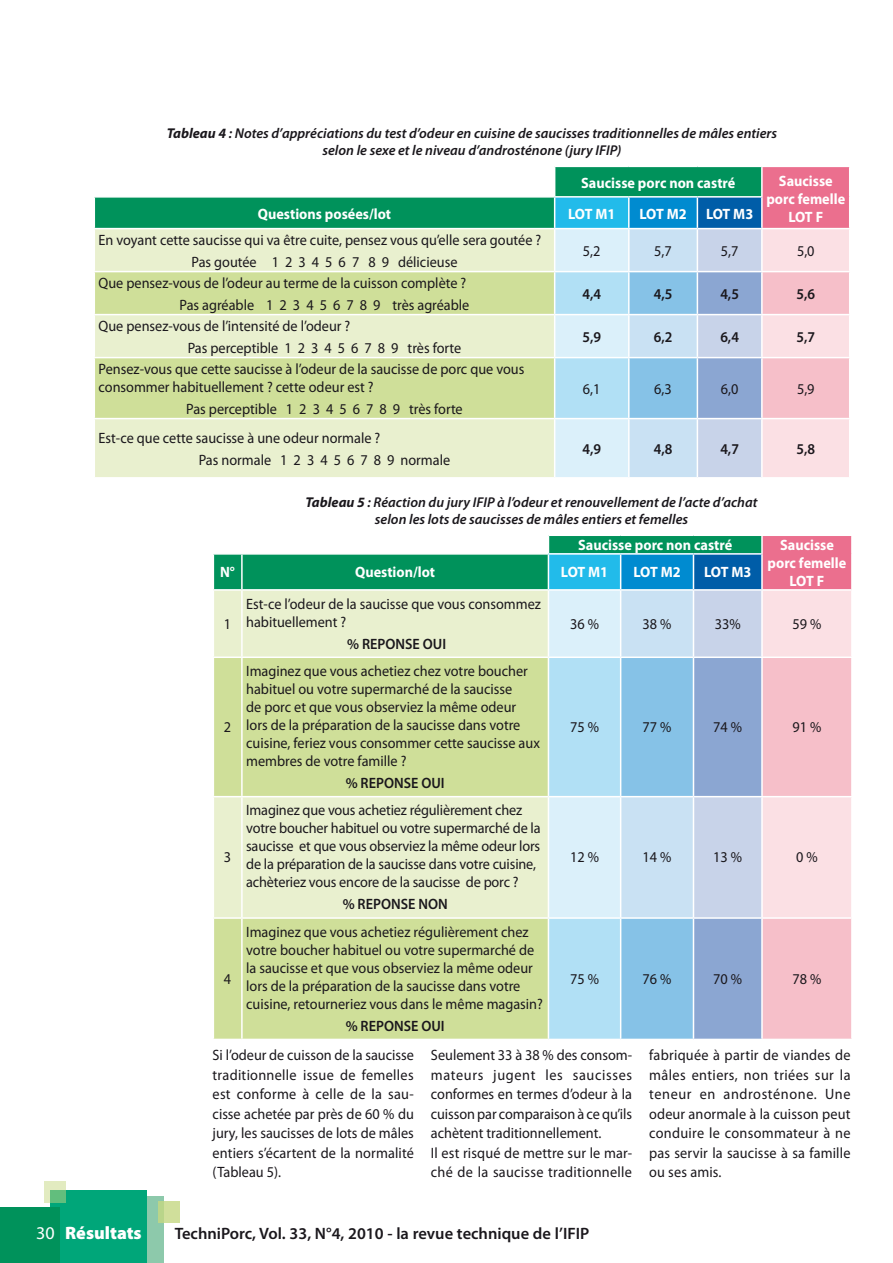
<style>
.page{position:relative;width:893px;height:1263px;background:#fff}
.page>*{position:absolute;margin:0;border:0;box-sizing:border-box;transform-origin:0 0}
.t1{font:900 18px "Myriad Pro";color:#fff}
.t2{font:600 16.5px "Myriad Pro";color:#1a171c}
.t3{font:15px/19.5px "Myriad Pro";color:#1a171c;scale:.95 1}
.t4{font:700 15px/18px "Myriad Pro";color:#fff;text-align:center;scale:.95 1}
.t5{font:600 15px "Myriad Pro";color:#1a171c;scale:.95 1}
.t6{font:italic 600 14.25px/17.1px "Myriad Pro";color:#1a171c;text-align:center}
.s1{font-weight:700}
.s2{font-weight:400}
</style>
<div class="page">
<div style="left:146px;top:1196px;width:18px;height:67px;background:#8dc9ab"></div>
<div style="left:50px;top:1191px;width:97px;height:72px;background:#00a679"></div>
<div style="left:0;top:1208px;width:60px;height:55px;background:#00925b"></div>
<svg style="left:159px;top:1201px;width:21px;height:21px"></svg>
<svg style="left:44px;top:1182px;width:21px;height:21px"></svg>
<svg style="left:94px;top:166px;width:756px;height:312px;background:#c3d8c4"></svg>
<hr style="left:629px;top:166px;width:68px;height:1px;background:#fff">
<hr style="left:697px;top:166px;width:65px;height:1px;background:#fff">
<hr style="left:761px;top:167px;width:2px;height:29px;background:#fff">
<hr style="left:555px;top:196px;width:74px;height:2px;background:#fff">
<hr style="left:629px;top:196px;width:68px;height:2px;background:#fff">
<hr style="left:697px;top:196px;width:66px;height:2px;background:#fff">
<svg style="left:213px;top:535px;width:639px;height:505px;background:#c4d6c5"></svg>
<hr style="left:761px;top:555px;width:2px;height:34px;background:#fff">
<hr style="left:851px;top:554px;width:2px;height:35px;background:#fff">
<hr style="left:762px;top:589px;width:91px;height:2px;background:#fff">
<p class="t6" style="left:167px;top:125px;width:612px"><span class="s1">Tableau 4</span> : Notes d’appréciations du test d’odeur en cuisine de saucisses traditionnelles de mâles entiers selon le sexe et le niveau d’androsténone (jury IFIP)</p>
<p class="t4" style="left:581px;top:173px;width:164px">Saucisse porc non castré</p>
<p class="t4" style="left:766px;top:171px;width:84px">Saucisse porc femelle</p>
<p class="t4" style="left:258px;top:204px;width:142px">Questions posées/lot</p>
<p class="t4" style="left:568px;top:204px;width:51px">LOT M1</p>
<p class="t4" style="left:639px;top:204px;width:51px">LOT M2</p>
<p class="t4" style="left:706px;top:204px;width:51px">LOT M3</p>
<p class="t4" style="left:788px;top:207px;width:38px">LOT F</p>
<p class="t3" style="left:191px;top:229px;width:370px;line-height:22.2px;text-indent:-93px">En voyant cette saucisse qui va être cuite, pensez vous qu’elle sera goutée ?<br>Pas goutée 1 2 3 4 5 6 7 8 9 délicieuse</p>
<p class="t3" style="left:583px;top:241px;width:20px">5,2</p>
<p class="t3" style="left:654px;top:241px;width:20px">5,7</p>
<p class="t3" style="left:721px;top:241px;width:20px">5,7</p>
<p class="t3" style="left:797px;top:241px;width:20px">5,0</p>
<p class="t3" style="left:99px;top:272px;width:392px;line-height:22.2px;text-align:right">Que pensez-vous de l’odeur au terme de la cuisson complète ?<br>Pas agréable 1 2 3 4 5 6 7 8 9 très agréable</p>
<p class="t3" style="left:188px;top:315px;width:289px;line-height:22.2px;text-indent:-89px">Que pensez-vous de l’intensité de l’odeur ?<br>Pas perceptible 1 2 3 4 5 6 7 8 9 très forte</p>
<p class="t3" style="left:99px;top:360px;width:450px;line-height:18px">Pensez-vous que cette saucisse à l’odeur de la saucisse de porc que vous consommer habituellement ? cette odeur est ?</p>
<p class="t3" style="left:186px;top:399px;width:293px">Pas perceptible 1 2 3 4 5 6 7 8 9 très forte</p>
<p class="t3" style="left:199px;top:427px;width:266px;line-height:22.2px;text-indent:-100px">Est-ce que cette saucisse à une odeur normale ?<br>Pas normale 1 2 3 4 5 6 7 8 9 normale</p>
<p class="t5" style="left:582px;top:285px;width:21px">4,4</p>
<p class="t5" style="left:654px;top:285px;width:21px">4,5</p>
<p class="t5" style="left:720px;top:285px;width:21px">4,5</p>
<p class="t5" style="left:796px;top:285px;width:21px">5,6</p>
<p class="t5" style="left:582px;top:328px;width:21px">5,9</p>
<p class="t5" style="left:654px;top:328px;width:21px">6,2</p>
<p class="t5" style="left:720px;top:328px;width:21px">6,4</p>
<p class="t5" style="left:796px;top:328px;width:21px">5,7</p>
<p class="t3" style="left:583px;top:379px;width:20px">6,1</p>
<p class="t3" style="left:654px;top:379px;width:20px">6,3</p>
<p class="t3" style="left:721px;top:379px;width:20px">6,0</p>
<p class="t3" style="left:797px;top:379px;width:20px">5,9</p>
<p class="t5" style="left:582px;top:440px;width:21px">4,9</p>
<p class="t5" style="left:654px;top:440px;width:21px">4,8</p>
<p class="t5" style="left:720px;top:440px;width:21px">4,7</p>
<p class="t5" style="left:796px;top:440px;width:21px">5,8</p>
<p class="t6" style="left:306px;top:493px;width:453px"><span class="s1">Tableau 5</span> : Réaction du jury IFIP à l’odeur et renouvellement de l’acte d’achat selon les lots de saucisses de mâles entiers et femelles</p>
<p class="t4" style="left:578px;top:535px;width:164px">Saucisse porc non castré</p>
<p class="t4" style="left:768px;top:535px;width:84px">Saucisse porc femelle<br>LOT F</p>
<p class="t4" style="left:220px;top:562px;width:17px">N°</p>
<p class="t4" style="left:355px;top:562px;width:86px">Question/lot</p>
<p class="t4" style="left:561px;top:562px;width:51px">LOT M1</p>
<p class="t4" style="left:633px;top:562px;width:51px">LOT M2</p>
<p class="t4" style="left:704px;top:562px;width:51px">LOT M3</p>
<p class="t3" style="left:224px;top:614px;width:9px">1</p>
<p class="t3" style="left:246px;top:594px;width:312px;line-height:18px">Est-ce l’odeur de la saucisse que vous consommez habituellement ?</p>
<p class="t5" style="left:347px;top:634px;width:106px">% REPONSE OUI</p>
<p class="t3" style="left:570px;top:614px;width:32px">36 %</p>
<p class="t3" style="left:643px;top:614px;width:32px">38 %</p>
<p class="t3" style="left:715px;top:614px;width:29px">33%</p>
<p class="t3" style="left:792px;top:614px;width:32px">59 %</p>
<p class="t3" style="left:224px;top:717px;width:9px">2</p>
<p class="t3" style="left:246px;top:662px;width:311px;line-height:18px">Imaginez que vous achetiez chez votre boucher habituel ou votre supermarché de la saucisse<br>de porc et que vous observiez la même odeur lors de la préparation de la saucisse dans votre cuisine, feriez vous consommer cette saucisse aux membres de votre famille ?</p>
<p class="t5" style="left:346px;top:773px;width:106px">% REPONSE OUI</p>
<p class="t3" style="left:570px;top:717px;width:32px">75 %</p>
<p class="t3" style="left:643px;top:717px;width:32px">77 %</p>
<p class="t3" style="left:713px;top:717px;width:32px">74 %</p>
<p class="t3" style="left:792px;top:717px;width:32px">91 %</p>
<p class="t3" style="left:224px;top:847px;width:9px">3</p>
<p class="t3" style="left:246px;top:801px;width:312px;line-height:18px">Imaginez que vous achetiez régulièrement chez votre boucher habituel ou votre supermarché de la saucisse et que vous observiez la même odeur lors de la préparation de la saucisse dans votre cuisine, achèteriez vous encore de la saucisse de porc ?</p>
<p class="t5" style="left:343px;top:895px;width:112px">% REPONSE NON</p>
<p class="t3" style="left:570px;top:847px;width:32px">12 %</p>
<p class="t3" style="left:643px;top:847px;width:32px">14 %</p>
<p class="t3" style="left:713px;top:847px;width:32px">13 %</p>
<p class="t3" style="left:796px;top:847px;width:24px">0 %</p>
<p class="t3" style="left:224px;top:969px;width:9px">4</p>
<p class="t3" style="left:246px;top:922px;width:314px;line-height:18px">Imaginez que vous achetiez régulièrement chez votre boucher habituel ou votre supermarché de la saucisse et que vous observiez la même odeur lors de la préparation de la saucisse dans votre cuisine, retourneriez vous dans le même magasin?</p>
<p class="t5" style="left:346px;top:1016px;width:106px">% REPONSE OUI</p>
<p class="t3" style="left:570px;top:969px;width:32px">75 %</p>
<p class="t3" style="left:643px;top:969px;width:32px">76 %</p>
<p class="t3" style="left:713px;top:969px;width:32px">70 %</p>
<p class="t3" style="left:792px;top:969px;width:32px">78 %</p>
<p class="t3" style="left:213px;top:1045px;width:213px;text-align:justify">Si l’odeur de cuisson de la saucisse traditionnelle issue de femelles est conforme à celle de la sau&shy;cisse achetée par près de 60 % du jury, les saucisses de lots de mâles entiers s’écartent de la normalité (Tableau 5).</p>
<p class="t3" style="left:431px;top:1045px;width:213px">Seulement 33 à 38 % des consom&shy;mateurs jugent les saucisses conformes en termes d’odeur à la cuisson par comparaison à ce qu’ils achètent traditionnellement.<br>Il est risqué de mettre sur le mar&shy;ché de la saucisse traditionnelle</p>
<p class="t3" style="left:649px;top:1045px;width:213px;text-align:justify">fabriquée à partir de viandes de mâles entiers, non triées sur la teneur en androsténone. Une odeur anormale à la cuisson peut conduire le consommateur à ne pas servir la saucisse à sa famille ou ses amis.</p>
<p class="t1" style="left:36px;top:1222px;width:107px"><span class="s2">30</span> Résultats</p>
<p class="t2" style="left:175px;top:1223px;width:416px">TechniPorc, Vol. 33, N°4, 2010 - la revue technique de l’IFIP</p>
</div>
